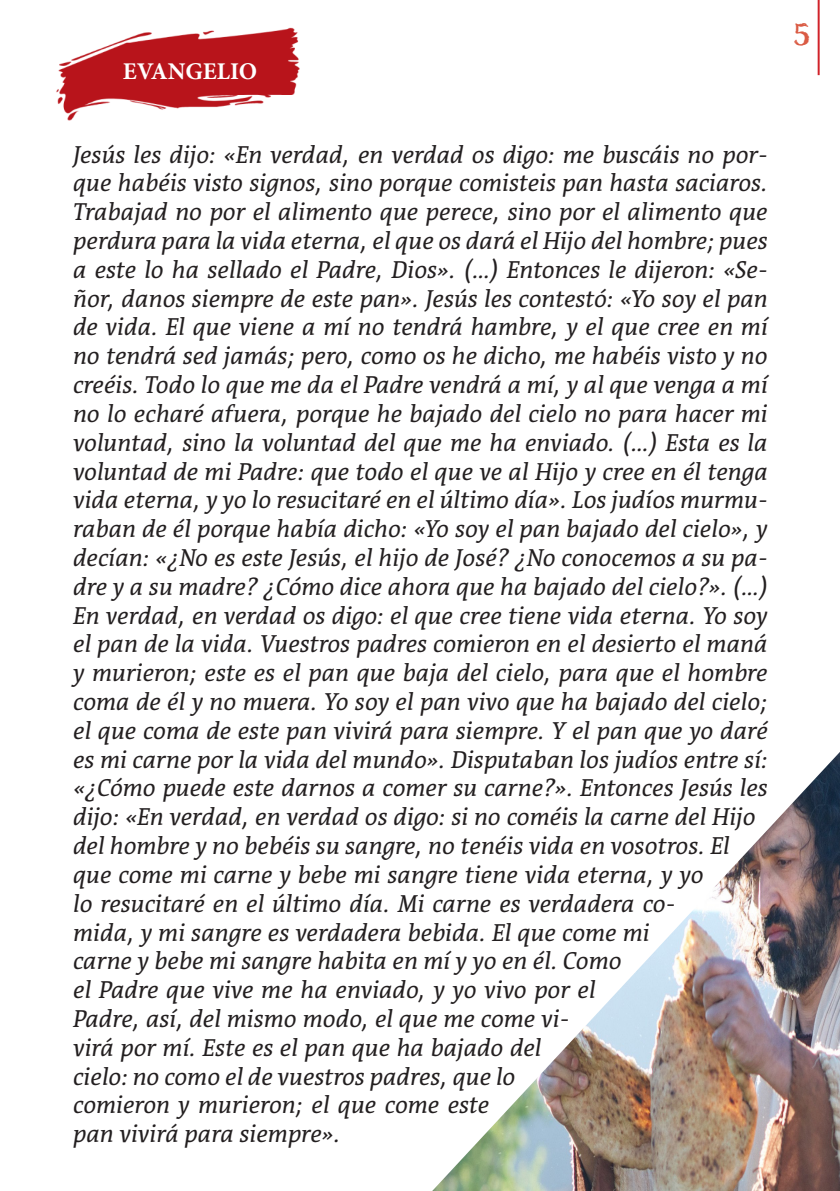
<style>
.page{position:relative;width:840px;height:1191px;background:#fff}
.page>*{position:absolute;margin:0;border:0;box-sizing:border-box;transform-origin:0 0}
.t1{font:34px "Nelson Rugged";color:#da5b44}
.t2{font:italic 300 24px/28.8px "Acuta";color:#231f20}
.t3{font:700 24px "Minion Pro";color:#fff}
</style>
<div class="page">
<hr style="left:817px;top:0;width:2px;height:75px;background:#d1232a">
<img style="left:432px;top:753px;width:407px;height:438px">
<img style="left:56px;top:27px;width:244px;height:94px">
<p class="t3" style="left:123px;top:54px;width:136px">EVANGELIO</p>
<h1 class="t1" style="left:793px;top:11px;width:17px">5</h1>
<p class="t2" style="left:72px;top:140px;width:696px">Jesús les dijo: «En verdad, en verdad os digo: me buscáis no por&shy;que habéis visto signos, sino porque comisteis pan hasta saciaros.<br>Trabajad no por el alimento que perece, sino por el alimento que perdura para la vida eterna, el que os dará el Hijo del hombre; pues a este lo ha sellado el Padre, Dios». (...) Entonces le dijeron: «Se&shy;ñor, danos siempre de este pan». Jesús les contestó: «Yo soy el pan de vida. El que viene a mí no tendrá hambre, y el que cree en mí no tendrá sed jamás; pero, como os he dicho, me habéis visto y no creéis. Todo lo que me da el Padre vendrá a mí, y al que venga a mí no lo echaré afuera, porque he bajado del cielo no para hacer mi voluntad, sino la voluntad del que me ha enviado. (...) Esta es la voluntad de mi Padre: que todo el que ve al Hijo y cree en él tenga vida eterna, y yo lo resucitaré en el último día». Los judíos murmu&shy;raban de él porque había dicho: «Yo soy el pan bajado del cielo», y decían: «¿No es este Jesús, el hijo de José? ¿No conocemos a su pa&shy;dre y a su madre? ¿Cómo dice ahora que ha bajado del cielo?». (...)<br>En verdad, en verdad os digo: el que cree tiene vida eterna. Yo soy el pan de la vida. Vuestros padres comieron en el desierto el maná y murieron; este es el pan que baja del cielo, para que el hombre coma de él y no muera. Yo soy el pan vivo que ha bajado del cielo; el que coma de este pan vivirá para siempre. Y el pan que yo daré es mi carne por la vida del mundo». Disputaban los judíos entre sí: «¿Cómo puede este darnos a comer su carne?». Entonces Jesús les dijo: «En verdad, en verdad os digo: si no coméis la carne del Hijo del hombre y no bebéis su sangre, no tenéis vida en vosotros. El que come mi carne y bebe mi sangre tiene vida eterna, y yo<br>lo resucitaré en el último día. Mi carne es verdadera co-<br>mida, y mi sangre es verdadera bebida. El que come mi<br>carne y bebe mi sangre habita en mí y yo en él. Como<br>el Padre que vive me ha enviado, y yo vivo por el<br>Padre, así, del mismo modo, el que me come vi-<br>virá por mí. Este es el pan que ha bajado del<br>cielo: no como el de vuestros padres, que lo<br>comieron y murieron; el que come este<br>pan vivirá para siempre».</p>
</div>
